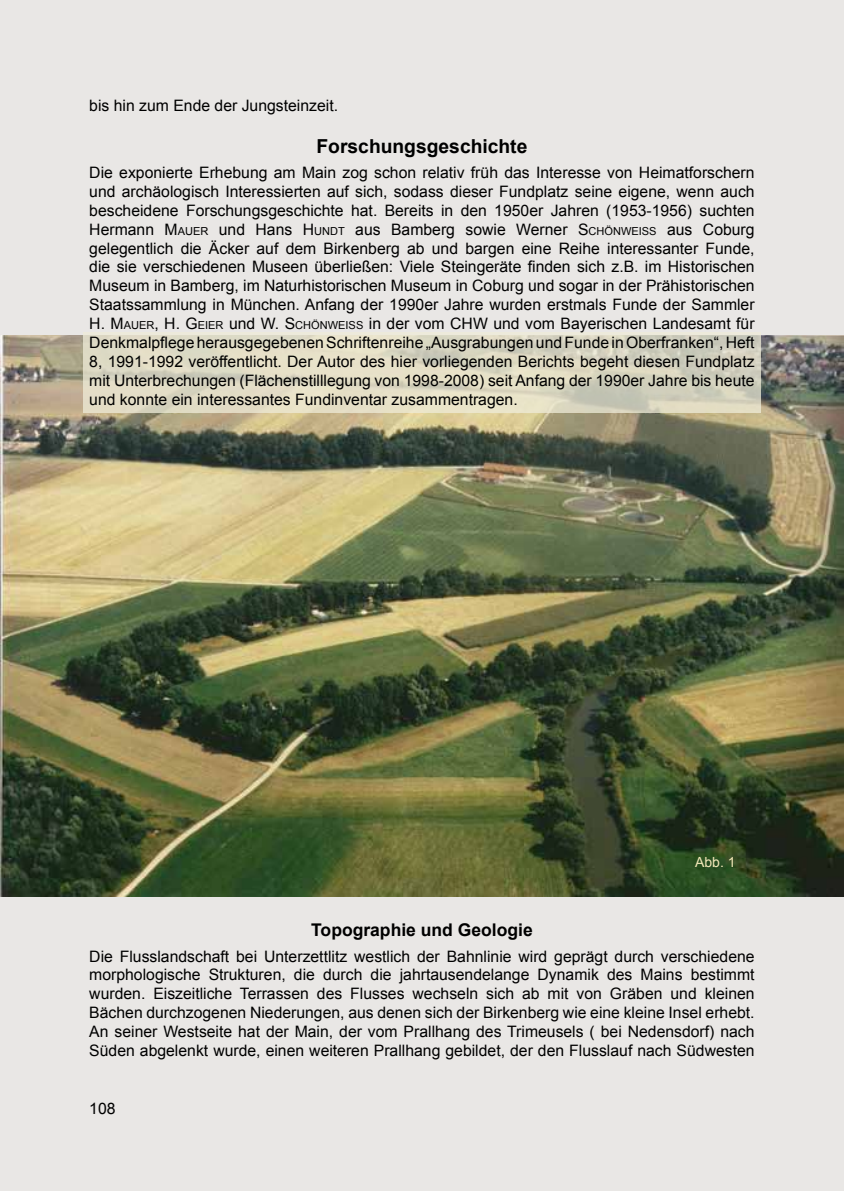
<style>
.page{position:relative;width:844px;height:1191px;background:#fff}
.page>*{position:absolute;margin:0;border:0;box-sizing:border-box;transform-origin:0 0}
.t1{font:700 19.25px "Arial";color:#000}
.t2{font:700 17.5px "Arial";color:#000}
.t3{font:15.75px/18.9px "Arial";color:#000;text-align:justify}
.t4{font:14px "Arial";color:#f3e8b9}
.s1{font-style:inherit}
.s2{font-size:11.03px}
</style>
<div class="page">
<div style="left:0;top:0;width:843px;height:1191px;background:#e9e7e5"></div>
<img style="left:0;top:335px;width:843px;height:561px">
<svg style="left:83px;top:335px;width:677px;height:78px;background:#dbd7c1"></svg>
<p class="t3" style="left:89px;top:96px;width:250px">bis hin zum Ende der Jungsteinzeit.</p>
<p class="t1" style="left:316px;top:133px;width:212px">Forschungsgeschichte</p>
<p class="t3" style="left:89px;top:163px;width:666px">Die exponierte Erhebung am Main zog schon relativ früh das Interesse von Heimatforschern und archäologisch Interessierten auf sich, sodass dieser Fundplatz seine eigene, wenn auch bescheidene Forschungsgeschichte hat. Bereits in den 1950er Jahren (1953-1956) suchten Hermann <span class="s1">M</span><span class="s2">AUER</span> und Hans <span class="s1">H</span> <span class="s2">UNDT</span> aus Bamberg sowie Werner <span class="s1">S</span><span class="s2">CHÖNWEISS</span> aus Coburg gelegentlich die Äcker auf dem Birkenberg ab und bargen eine Reihe interessanter Funde, die sie verschiedenen Museen überließen: Viele Steingeräte finden sich z.B. im Historischen Museum in Bamberg, im Naturhistorischen Museum in Coburg und sogar in der Prähistorischen Staatssammlung in München. Anfang der 1990er Jahre wurden erstmals Funde der Sammler H. <span class="s1">M</span><span class="s2">AUER</span><span class="s1">, H . G</span><span class="s2">EIER</span> und W. <span class="s1">S</span><span class="s2">CHÖNWEISS</span> in der vom CHW und vom Bayerischen Landesamt für Denkmalpflege herausgegebenen Schriftenreihe „Ausgrabungen und Funde in Oberfranken“, Heft 8, 1991-1992 veröffentlicht. Der Autor des hier vorliegenden Berichts begeht diesen Fundplatz mit Unterbrechungen (Flächenstilllegung von 1998-2008) seit Anfang der 1990er Jahre bis heute und konnte ein interessantes Fundinventar zusammentragen.</p>
<p class="t4" style="left:695px;top:853px;width:42px">Abb. 1</p>
<p class="t2" style="left:311px;top:918px;width:223px">Topographie und Geologie</p>
<p class="t3" style="left:89px;top:946px;width:666px">Die Flusslandschaft bei Unterzettlitz westlich der Bahnlinie wird geprägt durch verschiedene morphologische Strukturen, die durch die jahrtausendelange Dynamik des Mains bestimmt wurden. Eiszeitliche Terrassen des Flusses wechseln sich ab mit von Gräben und kleinen Bächen durchzogenen Niederungen, aus denen sich der Birkenberg wie eine kleine Insel erhebt.<br>An seiner Westseite hat der Main, der vom Prallhang des Trimeusels ( bei Nedensdorf) nach Süden abgelenkt wurde, einen weiteren Prallhang gebildet, der den Flusslauf nach Südwesten</p>
<p class="t3" style="left:89px;top:1098px;width:28px">108</p>
</div>
